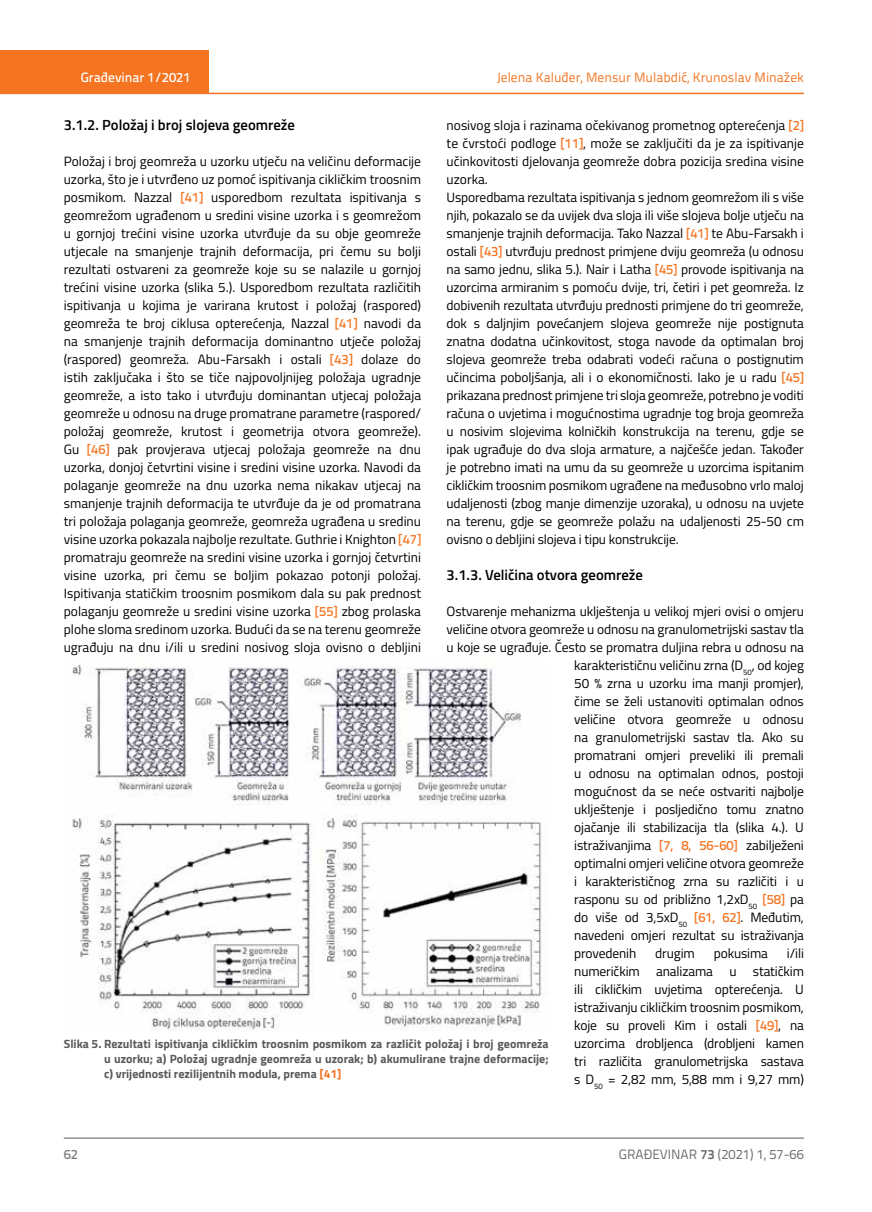
<style>
.page{position:relative;width:872px;height:1212px;background:#fff}
.page>*{position:absolute;margin:0;border:0;box-sizing:border-box;transform-origin:0 0}
.t1{font:600 14.7px "Titillium";color:#000}
.t2{font:13.5px/18px "Titillium";letter-spacing:-.01em;color:#000;text-align:justify}
.t3{font:13.5px "Titillium Text 22 L";color:#f47421}
.t4{font:13.5px "Titillium Text 22 L";color:#6d6e71}
.t5{font:500 13.5px "Titillium Text 22 L";color:#fff}
.t6{font:500 13.5px "Titillium Text 22 L";color:#797a7d}
.t7{font:700 12px/15px "Titillium";color:#58595b;text-align:justify}
.s1{font-family:"Titillium Text 22 L";font-weight:500;color:#f47421}
.s2{color:#f47421}
.s3{font-weight:700}
</style>
<div class="page">
<div style="left:0;top:50px;width:208px;height:44px;background:#f47421"></div>
<hr style="left:0;top:93px;width:804px;height:1px;background:#f47421">
<hr style="left:64px;top:1138px;width:740px;height:1px;background:#58595b">
<img style="left:72px;top:664px;width:476px;height:366px">
<p class="t5" style="left:81px;top:67px;width:111px">Građevinar 1/2021</p>
<p class="t3" style="left:496px;top:68px;width:309px">Jelena Kaluđer, Mensur Mulabdić, Krunoslav Minažek</p>
<p class="t1" style="left:64px;top:113px;width:233px">3.1.2. Položaj i broj slojeva geomreže</p>
<p class="t2" style="left:64px;top:151px;width:359px">Položaj i broj geomreža u uzorku utječu na veličinu deformacije uzorka, što je i utvrđeno uz pomoć ispitivanja cikličkim troosnim posmikom. Nazzal <span class="s1">[41]</span> usporedbom rezultata ispitivanja s geomrežom ugrađenom u sredini visine uzorka i s geomrežom u gornjoj trećini visine uzorka utvrđuje da su obje geomreže utjecale na smanjenje trajnih deformacija, pri čemu su bolji rezultati ostvareni za geomreže koje su se nalazile u gornjoj trećini visine uzorka (slika 5.). Usporedbom rezultata različitih ispitivanja u kojima je varirana krutost i položaj (raspored) geomreža te broj ciklusa opterećenja, Nazzal <span class="s1">[41]</span> navodi da na smanjenje trajnih deformacija dominantno utječe položaj (raspored) geomreža. Abu-Farsakh i ostali <span class="s1">[43]</span> dolaze do istih zaključaka i što se tiče najpovoljnijeg položaja ugradnje geomreže, a isto tako i utvrđuju dominantan utjecaj položaja geomreže u odnosu na druge promatrane parametre (raspored/ položaj geomreže, krutost i geometrija otvora geomreže).<br>Gu <span class="s1">[46]</span> pak provjerava utjecaj položaja geomreže na dnu uzorka, donjoj četvrtini visine i sredini visine uzorka. Navodi da polaganje geomreže na dnu uzorka nema nikakav utjecaj na smanjenje trajnih deformacija te utvrđuje da je od promatrana tri položaja polaganja geomreže, geomreža ugrađena u sredinu visine uzorka pokazala najbolje rezultate. Guthrie i Knighton <span class="s1">[47] </span>promatraju geomreže na sredini visine uzorka i gornjoj četvrtini visine uzorka, pri čemu se boljim pokazao potonji položaj.<br>Ispitivanja statičkim troosnim posmikom dala su pak prednost polaganju geomreže u sredini visine uzorka <span class="s1">[55]</span> zbog prolaska plohe sloma sredinom uzorka. Budući da se na terenu geomreže ugrađuju na dnu i/ili u sredini nosivog sloja ovisno o debljini</p>
<p class="t2" style="left:446px;top:115px;width:359px;text-align:left">nosivog sloja i razinama očekivanog prometnog opterećenja <span class="s1">[2] </span>te čvrstoći podloge <span class="s1">[11]</span>, može se zaključiti da je za ispitivanje učinkovitosti djelovanja geomreže dobra pozicija sredina visine uzorka.<br>Usporedbama rezultata ispitivanja s jednom geomrežom ili s više njih, pokazalo se da uvijek dva sloja ili više slojeva bolje utječu na smanjenje trajnih deformacija. Tako Nazzal <span class="s1">[41]</span> te Abu-Farsakh i ostali <span class="s1">[43]</span> utvrđuju prednost primjene dviju geomreža (u odnosu na samo jednu, slika 5.). Nair i Latha <span class="s1">[45]</span> provode ispitivanja na uzorcima armiranim s pomoću dvije, tri, četiri i pet geomreža. Iz dobivenih rezultata utvrđuju prednosti primjene do tri geomreže, dok s daljnjim povećanjem slojeva geomreže nije postignuta znatna dodatna učinkovitost, stoga navode da optimalan broj slojeva geomreže treba odabrati vodeći računa o postignutim učincima poboljšanja, ali i o ekonomičnosti. Iako je u radu <span class="s1">[45] </span>prikazana prednost primjene tri sloja geomreže, potrebno je voditi računa o uvjetima i mogućnostima ugradnje tog broja geomreža u nosivim slojevima kolničkih konstrukcija na terenu, gdje se ipak ugrađuje do dva sloja armature, a najčešće jedan. Također je potrebno imati na umu da su geomreže u uzorcima ispitanim cikličkim troosnim posmikom ugrađene na međusobno vrlo maloj udaljenosti (zbog manje dimenzije uzoraka), u odnosu na uvjete na terenu, gdje se geomreže polažu na udaljenosti 25-50 cm ovisno o debljini slojeva i tipu konstrukcije.</p>
<p class="t1" style="left:446px;top:564px;width:198px">3.1.3. Veličina otvora geomreže</p>
<p class="t2" style="left:446px;top:602px;width:359px">Ostvarenje mehanizma uklještenja u velikoj mjeri ovisi o omjeru</p>
<p class="t2" style="left:446px;top:620px;width:359px">veličine otvora geomreže u odnosu na granulometrijski sastav tla</p>
<p class="t2" style="left:446px;top:638px;width:359px">u koje se ugrađuje. Često se promatra duljina rebra u odnosu na</p>
<p class="t2" style="left:574px;top:656px;width:231px">karakterističnu veličinu zrna (D<sub>50</sub>, od kojeg</p>
<p class="t2" style="left:574px;top:674px;width:231px">50 % zrna u uzorku ima manji promjer),</p>
<p class="t2" style="left:574px;top:692px;width:231px">čime se želi ustanoviti optimalan odnos</p>
<p class="t2" style="left:574px;top:710px;width:231px">veličine otvora geomreže u odnosu</p>
<p class="t2" style="left:574px;top:728px;width:231px">na granulometrijski sastav tla. Ako su</p>
<p class="t2" style="left:574px;top:746px;width:231px">promatrani omjeri preveliki ili premali</p>
<p class="t2" style="left:574px;top:764px;width:231px">u odnosu na optimalan odnos, postoji</p>
<p class="t2" style="left:574px;top:782px;width:231px">mogućnost da se neće ostvariti najbolje</p>
<p class="t2" style="left:574px;top:800px;width:231px">uklještenje i posljedično tomu znatno</p>
<p class="t2" style="left:574px;top:818px;width:231px">ojačanje ili stabilizacija tla (slika 4.). U</p>
<p class="t2" style="left:574px;top:836px;width:231px">istraživanjima <span class="s1">[7, 8, 56-60]</span> zabilježeni</p>
<p class="t2" style="left:574px;top:854px;width:231px">optimalni omjeri veličine otvora geomreže</p>
<p class="t2" style="left:574px;top:872px;width:231px">i karakterističnog zrna su različiti i u</p>
<p class="t2" style="left:574px;top:890px;width:231px">rasponu su od približno 1,2xD<sub>50</sub> <span class="s1">[58]</span> pa</p>
<p class="t2" style="left:574px;top:908px;width:231px">do više od 3,5xD<sub>50</sub> <span class="s1">[61, 62]</span>. Međutim,</p>
<p class="t2" style="left:574px;top:926px;width:231px">navedeni omjeri rezultat su istraživanja</p>
<p class="t2" style="left:574px;top:944px;width:64px">provedenih</p>
<p class="t2" style="left:655px;top:944px;width:41px">drugim</p>
<p class="t2" style="left:713px;top:944px;width:56px">pokusima</p>
<p class="t2" style="left:574px;top:944px;width:231px;text-indent:213px">i/ili numeričkim analizama u statičkim ili cikličkim uvjetima opterećenja. U istraživanju cikličkim troosnim posmikom, koje su proveli Kim i ostali <span class="s1">[49]</span>, na uzorcima drobljenca (drobljeni kamen tri različita granulometrijska sastava s D<sub>50</sub> = 2,82 mm, 5,88 mm i 9,27 mm)</p>
<p class="t7" style="left:104px;top:1036px;width:446px;text-indent:-40px">Slika 5. Rezultati ispitivanja cikličkim troosnim posmikom za različit položaj i broj geomreža u uzorku; a) Položaj ugradnje geomreža u uzorak; b) akumulirane trajne deformacije; c) vrijednosti rezilijentnih modula, prema <span class="s2">[41]</span></p>
<p class="t6" style="left:64px;top:1144px;width:16px">62</p>
<p class="t4" style="left:619px;top:1144px;width:186px">GRAĐEVINAR <span class="s3">73</span> (2021) 1, 57-66</p>
</div>
